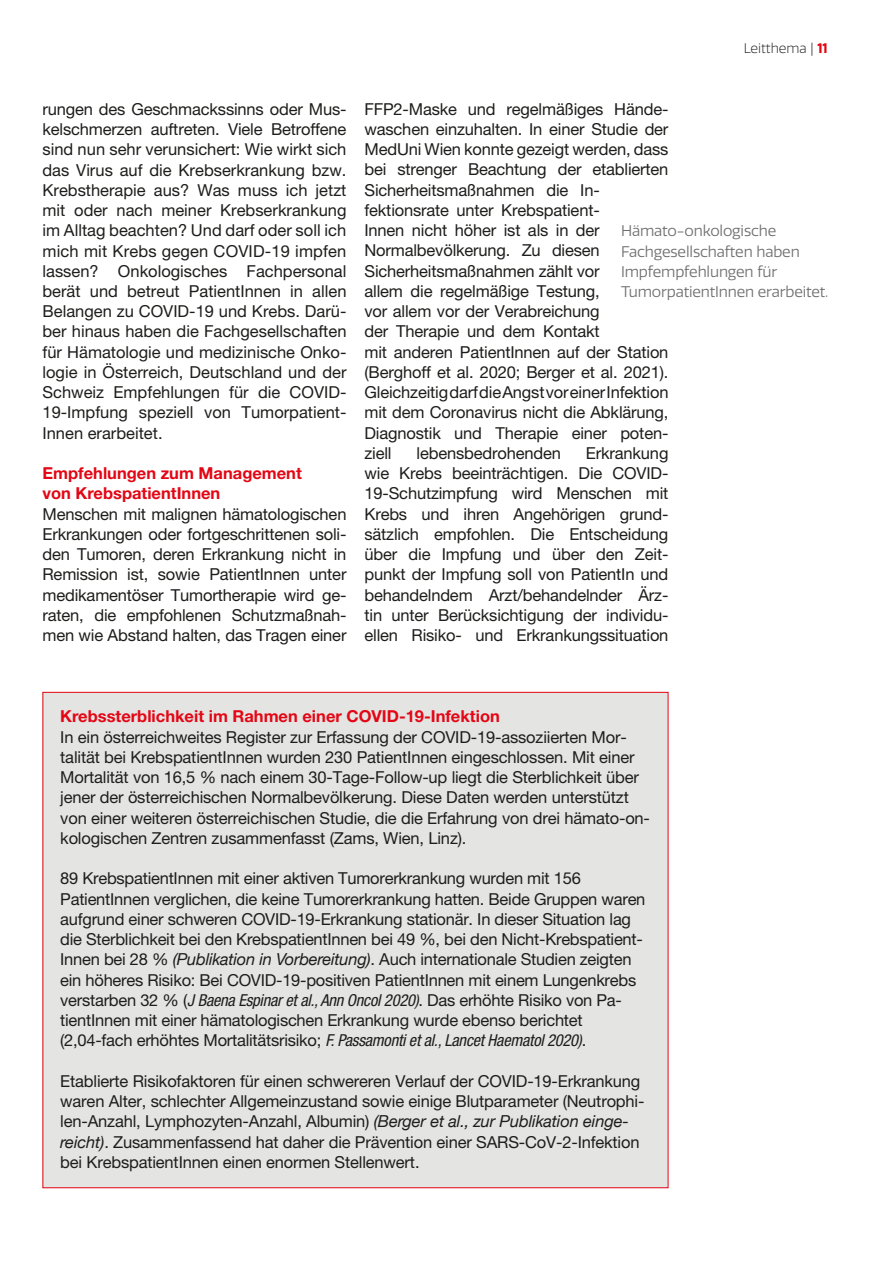
<style>
.page{position:relative;width:893px;height:1263px;background:#fff}
.page>*{position:absolute;margin:0;border:0;box-sizing:border-box;transform-origin:0 0}
.t1{font:16.5px/20.2px "Helvetica Neue LT Pro";letter-spacing:-.01em;color:#1d1d1b}
.t2{font:700 16.5px/20.2px "Helvetica Neue LT Pro";color:#e30614}
.t3{font:15px/20.2px "Quatro";letter-spacing:-.01em;color:#716f70}
.t4{font:300 13.5px "Quatro";color:#1d1d1b}
.s1{font-weight:700;color:#e30614}
.s2{font-family:"Helvetica Neue";font-style:italic}
.s3{font-style:italic;font-stretch:condensed}
</style>
<div class="page">
<div style="left:43px;top:692px;width:625px;height:496px;background:#e4e4e3"></div>
<p class="t4" style="left:744px;top:40px;width:86px">Leitthema | <span class="s1">11</span></p>
<p class="t1" style="left:43px;top:99px;width:305px;text-align:justify">rungen des Geschmackssinns oder Mus&shy;kelschmerzen auftreten. Viele Betroffene sind nun sehr verunsichert: Wie wirkt sich das Virus auf die Krebserkrankung bzw.<br>Krebstherapie aus? Was muss ich jetzt mit oder nach meiner Krebserkrankung im Alltag beachten? Und darf oder soll ich mich mit Krebs gegen COVID-19 impfen lassen? Onkologisches Fachpersonal berät und betreut PatientInnen in allen Belangen zu COVID-19 und Krebs. Darü&shy;ber hinaus haben die Fachgesellschaften für Hämatologie und medizinische Onko&shy;logie in Österreich, Deutschland und der Schweiz Empfehlungen für die COVID-19-Impfung speziell von Tumorpatient-Innen erarbeitet.</p>
<p class="t2" style="left:43px;top:463px;width:261px">Empfehlungen zum Management von KrebspatientInnen</p>
<p class="t1" style="left:43px;top:503px;width:305px;text-align:justify">Menschen mit malignen hämatologischen Erkrankungen oder fortgeschrittenen soli&shy;den Tumoren, deren Erkrankung nicht in Remission ist, sowie PatientInnen unter medikamentöser Tumortherapie wird ge&shy;raten, die empfohlenen Schutzmaßnah&shy;men wie Abstand halten, das Tragen einer</p>
<p class="t1" style="left:364px;top:98px;width:305px">FFP2-Maske und regelmäßiges Hände&shy;waschen einzuhalten. In einer Studie der MedUni Wien konnte gezeigt werden, dass bei strenger Beachtung der etablierten Sicherheitsmaßnahmen die In&shy;fektionsrate unter Krebspatient-<br>Innen nicht höher ist als in der Normalbevölkerung. Zu diesen Sicherheitsmaßnahmen zählt vor<br>allem die regelmäßige Testung,<br>vor allem vor der Verabreichung<br>der Therapie und dem Kontakt<br>mit anderen PatientInnen auf der Station (Berghoff et al. 2020; Berger et al. 2021).<br>Gleichzeitig darf die Angst vor einer Infektion mit dem Coronavirus nicht die Abklärung, Diagnostik und Therapie einer poten&shy;ziell</p>
<p class="t3" style="left:621px;top:221px;width:209px">Hämato-onkologische<br>Fachgesellschaften haben<br>Impfempfehlungen für<br>TumorpatientInnen erarbeitet.</p>
<p class="t1" style="left:364px;top:443px;width:305px;text-align:justify;text-indent:221px">Erkrankung wie Krebs beeinträchtigen. Die COVID-19-Schutzimpfung wird Menschen mit Krebs und ihren Angehörigen grund&shy;sätzlich empfohlen. Die Entscheidung über die Impfung und über den Zeit&shy;punkt der Impfung soll von PatientIn und behandelndem Arzt/behandelnder Ärz&shy;tin unter Berücksichtigung der individu&shy;ellen Risiko- und Erkrankungssituation</p>
<p class="t1" style="left:417px;top:443px;width:146px">lebensbedrohenden</p>
<p class="t2" style="left:60px;top:706px;width:441px">Krebssterblichkeit im Rahmen einer COVID-19-Infektion</p>
<p class="t1" style="left:60px;top:726px;width:591px">In ein österreichweites Register zur Erfassung der COVID-19-assoziierten Mor&shy;talität bei KrebspatientInnen wurden 230 PatientInnen eingeschlossen. Mit einer Mortalität von 16,5 % nach einem 30-Tage-Follow-up liegt die Sterblichkeit über jener der österreichischen Normalbevölkerung. Diese Daten werden unterstützt von einer weiteren österreichischen Studie, die die Erfahrung von drei hämato-on&shy;kologischen Zentren zusammenfasst (Zams, Wien, Linz).</p>
<p class="t1" style="left:60px;top:868px;width:587px">89 KrebspatientInnen mit einer aktiven Tumorerkrankung wurden mit 156<br>PatientInnen verglichen, die keine Tumorerkrankung hatten. Beide Gruppen waren aufgrund einer schweren COVID-19-Erkrankung stationär. In dieser Situation lag die Sterblichkeit bei den KrebspatientInnen bei 49 %, bei den Nicht-Krebspatient-Innen bei 28 % <span class="s2">(Publikation in Vorbereitung)</span>. Auch internationale Studien zeigten ein höheres Risiko: Bei COVID-19-positiven PatientInnen mit einem Lungenkrebs verstarben 32 % (<span class="s3">J Baena Espinar et al., Ann Oncol 2020)</span>. Das erhöhte Risiko von Pa&shy;tientInnen mit einer hämatologischen Erkrankung wurde ebenso berichtet (2,04-fach erhöhtes Mortalitätsrisiko; <span class="s3">F. Passamonti et al., Lancet Haematol 2020)</span>.</p>
<p class="t1" style="left:60px;top:1070px;width:586px">Etablierte Risikofaktoren für einen schwereren Verlauf der COVID-19-Erkrankung waren Alter, schlechter Allgemeinzustand sowie einige Blutparameter (Neutrophi&shy;len-Anzahl, Lymphozyten-Anzahl, Albumin) <span class="s2">(Berger et al., zur Publikation einge&shy;reicht)</span>. Zusammenfassend hat daher die Prävention einer SARS-CoV-2-Infektion bei KrebspatientInnen einen enormen Stellenwert.</p>
</div>
